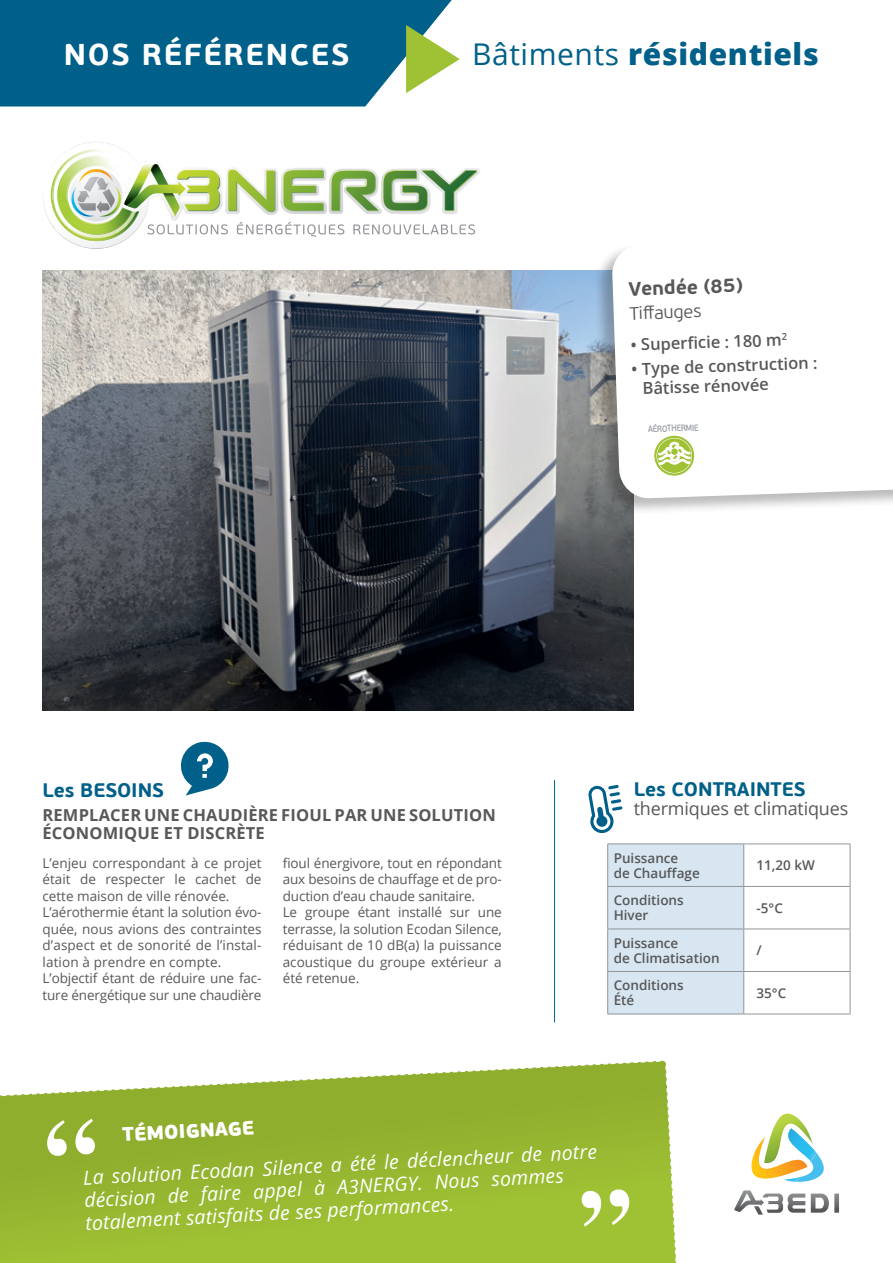
<style>
.page{position:relative;width:893px;height:1263px;background:#fff}
.page>*{position:absolute;margin:0;border:0;box-sizing:border-box;transform-origin:0 0}
.t1{font:800 30px "Open Sans";letter-spacing:.02em;color:#006089}
.t2{font:700 30px "PF Beau Sans Pro";letter-spacing:.06em;color:#fff}
.t3{font:italic 19.5px/22.5px "Open Sans";color:#fff}
.t4{font:700 19.5px "PF Beau Sans Pro";color:#006089}
.t5{font:900 19.5px "PF Beau Sans Pro";color:#fff}
.t6{font:700 19.5px "PF Beau Sans Pro";color:#57585a}
.t7{font:18px "Open Sans";letter-spacing:-.01em;color:#57585a}
.t8{font:300 18px "PF Beau Sans Pro";color:#57585a}
.t9{font:700 16.5px/18px "Open Sans";letter-spacing:.01em;color:#57585a}
.t10{font:600 16.5px/19.8px "Open Sans";color:#57585a}
.t11{font:15px "Open Sans";color:#231f20}
.t12{font:13.5px/16.5px "Open Sans";letter-spacing:-.01em;color:#57585a}
.t13{font:600 13.5px/15px "Open Sans";color:#57585a}
.t14{font:600 9px "PF Beau Sans Pro";color:#9a9fa6;scale:.85 1}
.s1{font-weight:400}
</style>
<div class="page">
<img style="left:43px;top:270px;width:591px;height:440px">
<svg style="left:180px;top:741px;width:49px;height:54px"></svg>
<hr style="left:554px;top:780px;width:1px;height:242px;background:#006089">
<svg style="left:588px;top:785px;width:34px;height:48px"></svg>
<svg style="left:608px;top:844px;width:242px;height:170px"></svg>
<hr style="left:607px;top:843px;width:137px;height:1px;background:#939598">
<hr style="left:607px;top:844px;width:1px;height:42px;background:#939598">
<hr style="left:744px;top:843px;width:106px;height:1px;background:#939598">
<hr style="left:743px;top:844px;width:1px;height:42px;background:#939598">
<hr style="left:850px;top:844px;width:1px;height:42px;background:#939598">
<hr style="left:607px;top:886px;width:137px;height:1px;background:#939598">
<hr style="left:607px;top:887px;width:1px;height:41px;background:#939598">
<hr style="left:744px;top:886px;width:106px;height:1px;background:#939598">
<hr style="left:743px;top:887px;width:1px;height:41px;background:#939598">
<hr style="left:850px;top:887px;width:1px;height:41px;background:#939598">
<hr style="left:607px;top:928px;width:137px;height:1px;background:#939598">
<hr style="left:607px;top:929px;width:1px;height:42px;background:#939598">
<hr style="left:744px;top:928px;width:106px;height:1px;background:#939598">
<hr style="left:743px;top:929px;width:1px;height:42px;background:#939598">
<hr style="left:850px;top:929px;width:1px;height:42px;background:#939598">
<hr style="left:607px;top:971px;width:137px;height:1px;background:#939598">
<hr style="left:607px;top:972px;width:1px;height:42px;background:#939598">
<hr style="left:744px;top:971px;width:106px;height:1px;background:#939598">
<hr style="left:743px;top:972px;width:1px;height:42px;background:#939598">
<hr style="left:850px;top:972px;width:1px;height:42px;background:#939598">
<hr style="left:607px;top:1014px;width:137px;height:1px;background:#939598">
<hr style="left:744px;top:1014px;width:106px;height:1px;background:#939598">
<img style="left:43px;top:142px;width:234px;height:106px">
<svg style="left:147px;top:224px;width:81px;height:10px"></svg>
<svg style="left:237px;top:222px;width:107px;height:15px"></svg>
<svg style="left:353px;top:224px;width:122px;height:10px"></svg>
<svg style="left:228px;top:169px;width:96px;height:43px"></svg>
<svg style="left:139px;top:164px;width:47px;height:54px"></svg>
<img style="left:51px;top:150px;width:88px;height:50px">
<img style="left:53px;top:149px;width:82px;height:51px">
<img style="left:51px;top:200px;width:88px;height:40px">
<img style="left:53px;top:152px;width:42px;height:69px">
<svg style="left:734px;top:1113px;width:105px;height:101px"></svg>
<div style="left:0;top:0;width:452px;height:107px;background:#006089"></div>
<svg style="left:406px;top:25px;width:54px;height:68px"></svg>
<div style="left:594px;top:234px;width:299px;height:281px;background:#231f20;opacity:.3"></div>
<svg style="left:612px;top:234px;width:281px;height:265px"></svg>
<svg style="left:655px;top:437px;width:38px;height:38px"></svg>
<div style="left:654px;top:435px;width:40px;height:41px;border:2px solid #9fc134;border-radius:50%"></div>
<svg style="left:0;top:1060px;width:677px;height:203px;background:#a0bd45"></svg>
<h1 class="t2" style="left:64px;top:36px;width:287px">NOS RÉFÉRENCES</h1>
<h1 class="t1" style="left:472px;top:31px;width:348px"><span class="s1">Bâtiments</span> résidentiels</h1>
<p class="t11" style="left:340px;top:458px;width:112px">Vue d’ensemble</p>
<h2 class="t6" style="left:628px;top:277px;width:116px;rotate:-2deg">Vendée (85)</h2>
<h3 class="t8" style="left:629px;top:303px;width:73px;rotate:-2deg">Tiffauges</h3>
<p class="t10" style="left:630px;top:335px;width:158px;rotate:-2deg">• Superfi cie : 180 m<sup>2</sup></p>
<p class="t10" style="left:641px;top:358px;width:177px;text-indent:-10px;rotate:-2deg">• Type de construction :<br>Bâtisse rénovée</p>
<p class="t14" style="left:648px;top:424px;width:61px;rotate:-2deg">AÉROTHERMIE</p>
<h2 class="t4" style="left:43px;top:778px;width:123px">Les BESOINS</h2>
<h2 class="t4" style="left:634px;top:777px;width:173px">Les CONTRAINTES</h2>
<h3 class="t7" style="left:634px;top:796px;width:216px">thermiques et climatiques</h3>
<p class="t13" style="left:614px;top:850px;width:88px">Puissance<br>de Chauffage</p>
<p class="t13" style="left:756px;top:858px;width:60px">11,20 kW</p>
<p class="t13" style="left:614px;top:893px;width:72px">Conditions<br>Hiver</p>
<p class="t13" style="left:756px;top:900px;width:28px">-5°C</p>
<p class="t13" style="left:614px;top:935px;width:107px">Puissance<br>de Climatisation</p>
<p class="t13" style="left:756px;top:943px;width:7px">/</p>
<p class="t13" style="left:614px;top:978px;width:72px">Conditions<br>Été</p>
<p class="t13" style="left:756px;top:985px;width:31px">35°C</p>
<p class="t9" style="left:43px;top:806px;width:455px">REMPLACER UNE CHAUDIÈRE FIOUL PAR UNE SOLUTION<br>ÉCONOMIQUE ET DISCRÈTE</p>
<p class="t12" style="left:43px;top:854px;width:220px">L’enjeu correspondant à ce projet était de respecter le cachet de cette maison de ville rénovée.<br>L’aérothermie étant la solution évo&shy;quée, nous avions des contraintes d’aspect et de sonorité de l’instal&shy;lation à prendre en compte.<br>L’objectif étant de réduire une fac&shy;ture énergétique sur une chaudière</p>
<p class="t12" style="left:283px;top:854px;width:221px">fioul énergivore, tout en répondant aux besoins de chauffage et de pro&shy;duction d’eau chaude sanitaire.<br>Le groupe étant installé sur une terrasse, la solution Ecodan Silence, réduisant de 10 dB(a) la puissance acoustique du groupe extérieur a été retenue.</p>
<h2 class="t5" style="left:122px;top:1122px;width:133px;rotate:-3deg">TÉMOIGNAGE</h2>
<h2 class="t3" style="left:83px;top:1166px;width:516px;rotate:-3deg">La solution Ecodan Silence a été le déclencheur de notre décision de faire appel à A3NERGY. Nous sommes totalement satisfaits de ses performances.</h2>
</div>
